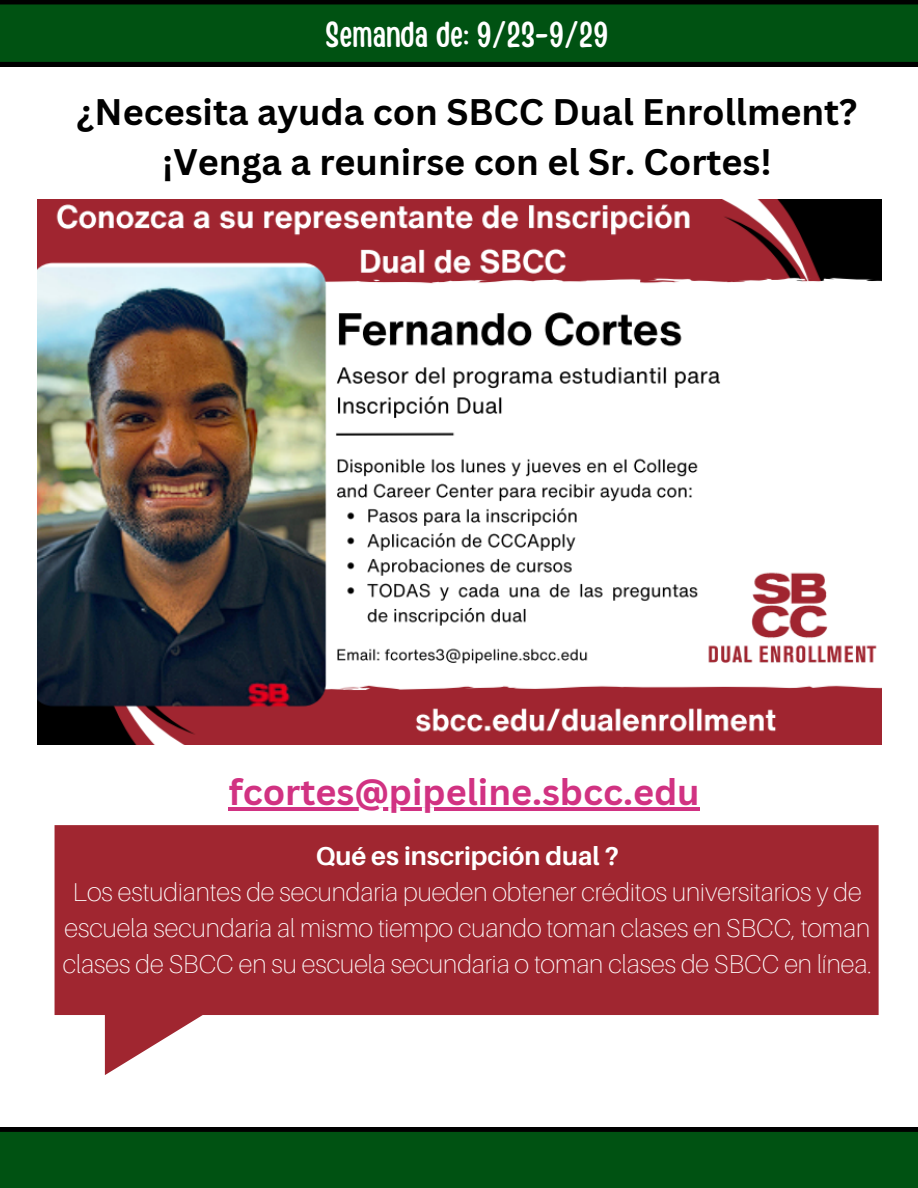
<style>
.page{position:relative;width:918px;height:1188px;background:#fff}
.page>*{position:absolute;margin:0;border:0;box-sizing:border-box;transform-origin:0 0}
.t1{font:700 36px/49.5px "Canva Sans";color:#010101;text-align:center}
.t2{font:700 36px "Canva Sans";color:#d13282}
.t3{font:36px "Handy Casual Condensed";color:#fff}
.t4{font:100 25.8px/36px "Aileron";color:#fff;text-align:center}
.t5{font:700 25.8px "Aileron";color:#fff}
</style>
<div class="page">
<svg style="left:0;top:1127px;width:918px;height:61px;background:#004b10"></svg>
<svg style="left:0;top:0;width:918px;height:66px;background:#00470f"></svg>
<img style="left:37px;top:200px;width:844px;height:544px">
<svg style="left:55px;top:825px;width:824px;height:250px;fill:#a02630"></svg>
<hr style="left:229px;top:808px;width:471px;height:3px;background:#d13282">
<p class="t3" style="left:326px;top:11px;width:284px">Semanda de: 9/23-9/29</p>
<p class="t1" style="left:76px;top:87px;width:783px">¿Necesita ayuda con SBCC Dual Enrollment? ¡Venga a reunirse con el Sr. Cortes!</p>
<p class="t2" style="left:229px;top:767px;width:472px">fcortes@pipeline.sbcc.edu</p>
<p class="t5" style="left:316px;top:840px;width:305px">Qué es inscripción dual ?</p>
<p class="t4" style="left:63px;top:873px;width:810px">Los estudiantes de secundaria pueden obtener créditos universitarios y de escuela secundaria al mismo tiempo cuando toman clases en SBCC, toman clases de SBCC en su escuela secundaria o toman clases de SBCC en línea.</p>
</div>
